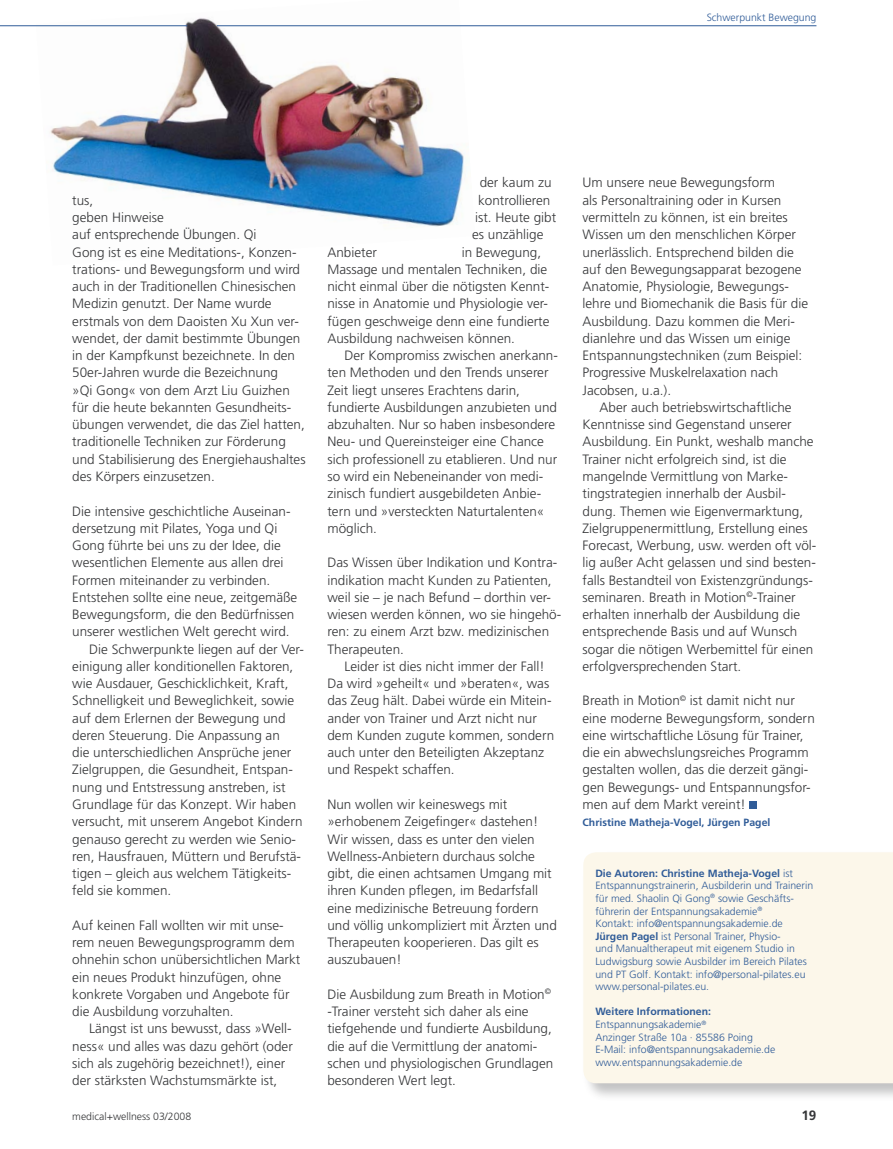
<style>
.page{position:relative;width:893px;height:1149px;background:#fff}
.page>*{position:absolute;margin:0;border:0;box-sizing:border-box;transform-origin:0 0}
.Fließtext_ohne_Einzug{font:300 13.5px/17.2px "Frutiger";color:#353638}
.Fließtext{font:300 13.5px/17.2px "Frutiger";color:#353638}
.Unterzeile{font:700 13.5px "Frutiger";color:#353638}
.BU{font:300 10.5px/12.6px "Frutiger";color:#305c98}
.BU-2{font:700 10.5px "Frutiger";color:#305c98}
.BU-3{font:300 10.5px "Frutiger";color:#353638}
.s1{font-weight:700}
</style>
<div class="page">
<img style="left:36px;top:18px;width:439px;height:209px">
<div style="left:581px;top:848px;width:312px;height:254px;background:#353638;opacity:.3"></div>
<div style="left:583px;top:852px;width:310px;height:230px;background:#fcf7ea"></div>
<div style="left:750px;top:801px;width:7px;height:7px;background:#305c98"></div>
<hr style="left:0;top:25px;width:187px;height:1px;background:#305c98">
<hr style="left:217px;top:25px;width:599px;height:1px;background:#305c98">
<p class="BU" style="left:707px;top:11px;width:111px">Schwerpunkt Bewegung</p>
<p class="Fließtext_ohne_Einzug" style="left:72px;top:191px;width:235px">tus,<br>geben Hinweise<br>auf entsprechende Übungen. Qi<br>Gong ist es eine Meditations-, Konzen&shy;trations- und Bewegungsform und wird auch in der Traditionellen Chinesischen Medizin genutzt. Der Name wurde erstmals von dem Daoisten Xu Xun ver&shy;wendet, der damit bestimmte Übungen in der Kampfkunst bezeichnete. In den 50er-Jahren wurde die Bezeichnung<br>»Qi Gong« von dem Arzt Liu Guizhen für die heute bekannten Gesundheits&shy;übungen verwendet, die das Ziel hatten, traditionelle Techniken zur Förderung und Stabilisierung des Energiehaushaltes des Körpers einzusetzen.</p>
<p class="Fließtext_ohne_Einzug" style="left:72px;top:502px;width:227px">Die intensive geschichtliche Auseinan&shy;dersetzung mit Pilates, Yoga und Qi Gong führte bei uns zu der Idee, die wesentlichen Elemente aus allen drei Formen miteinander zu verbinden.<br>Entstehen sollte eine neue, zeitgemäße Bewegungsform, die den Bedürfnissen unserer westlichen Welt gerecht wird.</p>
<p class="Fließtext" style="left:72px;top:640px;width:233px;text-indent:17px">Die Schwerpunkte liegen auf der Ver&shy;einigung aller konditionellen Faktoren, wie Ausdauer, Geschicklichkeit, Kraft, Schnelligkeit und Beweglichkeit, sowie auf dem Erlernen der Bewegung und deren Steuerung. Die Anpassung an<br>die unterschiedlichen Ansprüche jener Zielgruppen, die Gesundheit, Entspan&shy;nung und Entstressung anstreben, ist Grundlage für das Konzept. Wir haben versucht, mit unserem Angebot Kindern genauso gerecht zu werden wie Senio&shy;ren, Hausfrauen, Müttern und Berufstä&shy;tigen – gleich aus welchem Tätigkeits&shy;feld sie kommen.</p>
<p class="Fließtext_ohne_Einzug" style="left:72px;top:916px;width:230px">Auf keinen Fall wollten wir mit unse&shy;rem neuen Bewegungsprogramm dem ohnehin schon unübersichtlichen Markt ein neues Produkt hinzufügen, ohne konkrete Vorgaben und Angebote für die Ausbildung vorzuhalten.</p>
<p class="Fließtext" style="left:72px;top:1019px;width:222px;text-indent:17px">Längst ist uns bewusst, dass »Well&shy;ness« und alles was dazu gehört (oder sich als zugehörig bezeichnet!), einer der stärksten Wachstumsmärkte ist,</p>
<p class="Fließtext" style="left:480px;top:174px;width:74px">der kaum zu</p>
<p class="Fließtext" style="left:478px;top:191px;width:74px">kontrollieren</p>
<p class="Fließtext" style="left:475px;top:209px;width:83px">ist. Heute gibt</p>
<p class="Fließtext" style="left:472px;top:226px;width:73px">es unzählige</p>
<p class="Fließtext" style="left:327px;top:243px;width:51px">Anbieter</p>
<p class="Fließtext" style="left:327px;top:243px;width:224px;text-indent:134px">in Bewegung,<br>Massage und mentalen Techniken, die nicht einmal über die nötigsten Kennt&shy;nisse in Anatomie und Physiologie ver&shy;fügen geschweige denn eine fundierte<br>Ausbildung nachweisen können.</p>
<p class="Fließtext" style="left:327px;top:347px;width:232px;text-indent:17px">Der Kompromiss zwischen anerkann&shy;ten Methoden und den Trends unserer Zeit liegt unseres Erachtens darin, fundierte Ausbildungen anzubieten und abzuhalten. Nur so haben insbesondere Neu- und Quereinsteiger eine Chance sich professionell zu etablieren. Und nur so wird ein Nebeneinander von medi&shy;zinisch fundiert ausgebildeten Anbie&shy;tern und »versteckten Naturtalenten« möglich.</p>
<p class="Fließtext_ohne_Einzug" style="left:327px;top:554px;width:235px">Das Wissen über Indikation und Kontra&shy;indikation macht Kunden zu Patienten, weil sie – je nach Befund – dorthin ver&shy;wiesen werden können, wo sie hingehö&shy;ren: zu einem Arzt bzw. medizinischen Therapeuten.</p>
<p class="Fließtext" style="left:327px;top:657px;width:228px;text-indent:17px">Leider ist dies nicht immer der Fall!<br>Da wird »geheilt« und »beraten«, was das Zeug hält. Dabei würde ein Mitein&shy;ander von Trainer und Arzt nicht nur dem Kunden zugute kommen, sondern auch unter den Beteiligten Akzeptanz und Respekt schaffen.</p>
<p class="Fließtext_ohne_Einzug" style="left:327px;top:795px;width:182px">Nun wollen wir keineswegs mit</p>
<p class="Fließtext_ohne_Einzug" style="left:327px;top:812px;width:231px">»erhobenem Zeigefinger« dastehen!<br>Wir wissen, dass es unter den vielen Wellness-Anbietern durchaus solche gibt, die einen achtsamen Umgang mit ihren Kunden pflegen, im Bedarfsfall eine medizinische Betreuung fordern und völlig unkompliziert mit Ärzten und Therapeuten kooperieren. Das gilt es auszubauen!</p>
<p class="Fließtext_ohne_Einzug" style="left:327px;top:985px;width:225px">Die Ausbildung zum Breath in Motion<sup>©</sup></p>
<p class="Fließtext_ohne_Einzug" style="left:327px;top:1002px;width:227px">-Trainer versteht sich daher als eine tiefgehende und fundierte Ausbildung, die auf die Vermittlung der anatomi&shy;schen und physiologischen Grundlagen besonderen Wert legt.</p>
<p class="Fließtext_ohne_Einzug" style="left:583px;top:174px;width:227px">Um unsere neue Bewegungsform<br>als Personaltraining oder in Kursen vermitteln zu können, ist ein breites Wissen um den menschlichen Körper unerlässlich. Entsprechend bilden die auf den Bewegungsapparat bezogene Anatomie, Physiologie, Bewegungs&shy;lehre und Biomechanik die Basis für die Ausbildung. Dazu kommen die Meri&shy;dianlehre und das Wissen um einige Entspannungstechniken (zum Beispiel:<br>Progressive Muskelrelaxation nach Jacobsen, u.a.).</p>
<p class="Fließtext" style="left:583px;top:398px;width:235px;text-indent:17px">Aber auch betriebswirtschaftliche Kenntnisse sind Gegenstand unserer Ausbildung. Ein Punkt, weshalb manche Trainer nicht erfolgreich sind, ist die mangelnde Vermittlung von Marke&shy;tingstrategien innerhalb der Ausbil&shy;dung. Themen wie Eigenvermarktung, Zielgruppenermittlung, Erstellung eines Forecast, Werbung, usw. werden oft völ&shy;lig außer Acht gelassen und sind besten&shy;falls Bestandteil von Existenzgründungs&shy;seminaren. Breath in Motion<sup>©</sup>-Trainer erhalten innerhalb der Ausbildung die entsprechende Basis und auf Wunsch sogar die nötigen Werbemittel für einen erfolgversprechenden Start.</p>
<p class="Fließtext_ohne_Einzug" style="left:583px;top:692px;width:234px">Breath in Motion<sup>©</sup> ist damit nicht nur eine moderne Bewegungsform, sondern eine wirtschaftliche Lösung für Trainer, die ein abwechslungsreiches Programm gestalten wollen, das die derzeit gängi&shy;gen Bewegungs- und Entspannungsfor&shy;men auf dem Markt vereint!</p>
<p class="BU-2" style="left:583px;top:816px;width:189px">Christine Matheja-Vogel, Jürgen Pagel</p>
<p class="BU" style="left:595px;top:866px;width:219px"><span class="s1">Die Autoren: Christine Matheja-Vogel</span> ist Entspannungstrainerin, Ausbilderin und Trainerin für med. Shaolin Qi Gong<sup>®</sup> sowie Geschäfts&shy;führerin der Entspannungsakademie<sup>®</sup></p>
<p class="BU" style="left:595px;top:917px;width:189px">Kontakt: info@entspannungsakademie.de</p>
<p class="BU" style="left:595px;top:929px;width:187px"><span class="s1">Jürgen Pagel</span> ist Personal Trainer, Physio-</p>
<p class="BU" style="left:595px;top:942px;width:201px">und Manualtherapeut mit eigenem Studio in</p>
<p class="BU" style="left:595px;top:954px;width:213px">Ludwigsburg sowie Ausbilder im Bereich Pilates und PT Golf. Kontakt: info@personal-pilates.eu</p>
<p class="BU" style="left:595px;top:980px;width:115px">www.personal-pilates.eu.</p>
<p class="BU-2" style="left:595px;top:1005px;width:117px">Weitere Informationen:</p>
<p class="BU" style="left:595px;top:1017px;width:113px">Entspannungsakademie<sup>®</sup></p>
<p class="BU" style="left:595px;top:1030px;width:159px">Anzinger Straße 10a · 85586 Poing</p>
<p class="BU" style="left:595px;top:1043px;width:181px">E-Mail: info@entspannungsakademie.de</p>
<p class="BU" style="left:595px;top:1055px;width:149px">www.entspannungsakademie.de</p>
<p class="BU-3" style="left:72px;top:1109px;width:120px">medical+wellness 03/2008</p>
<p class="Unterzeile" style="left:801px;top:1106px;width:17px">19</p>
</div>
